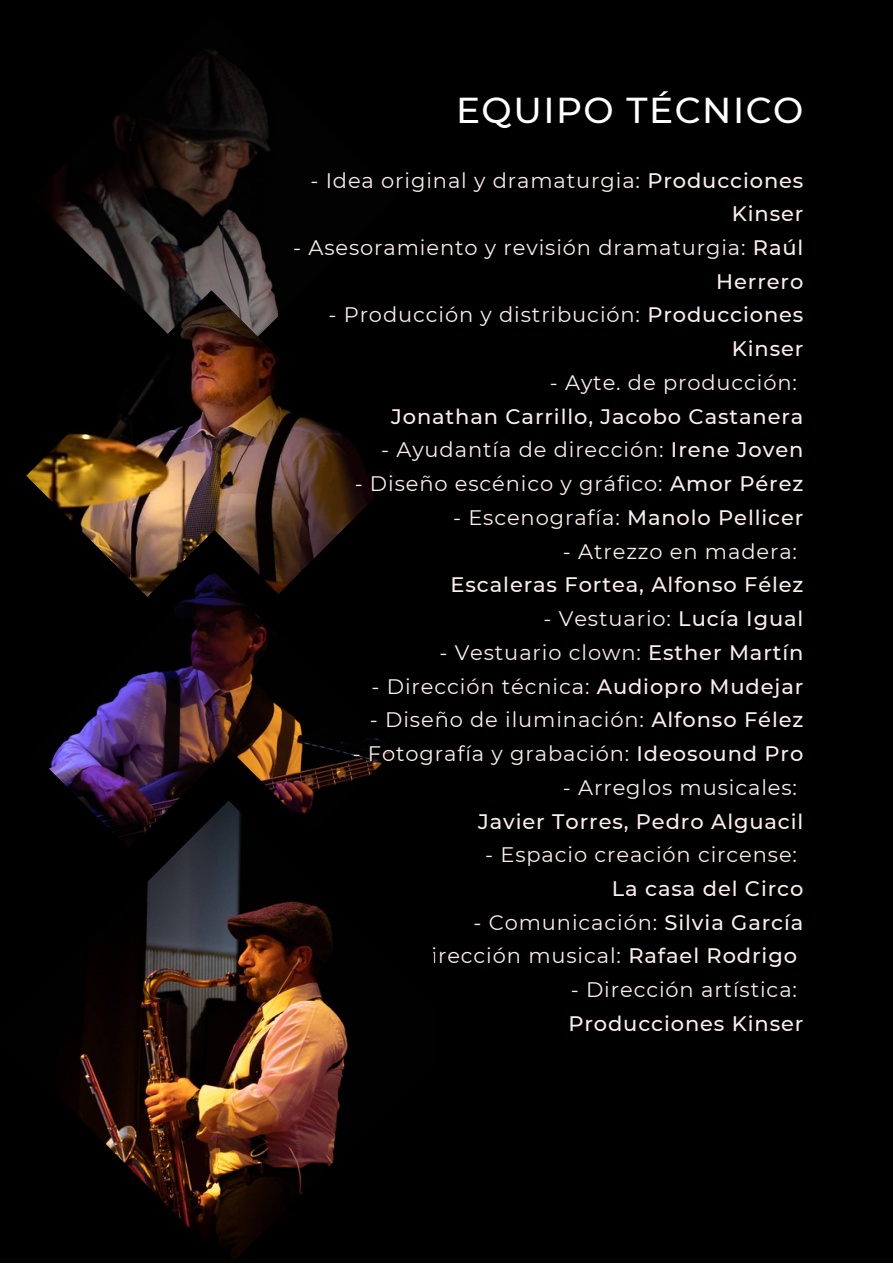
<style>
.page{position:relative;width:893px;height:1264px;background:#fff}
.page>*{position:absolute;margin:0;border:0;box-sizing:border-box;transform-origin:0 0}
.t1{font:500 36px "Montserrat";letter-spacing:.04em;color:#fff}
.t2{font:21px/33.8px "Montserrat";letter-spacing:.04em;color:#fceded;text-align:right}
.t3{font:500 21px "Montserrat";letter-spacing:.04em;color:#fceded}
.s1{font-weight:500}
</style>
<div class="page">
<div style="left:0;top:0;width:892px;height:1262px;background:#000"></div>
<img style="left:50px;top:49px;width:223px;height:241px">
<img style="left:26px;top:290px;width:370px;height:240px">
<svg style="left:81px;top:530px;width:261px;height:39px"></svg>
<img style="left:58px;top:569px;width:324px;height:179px">
<img style="left:48px;top:748px;width:343px;height:52px">
<img style="left:71px;top:800px;width:277px;height:460px">
<h1 class="t1" style="left:456px;top:88px;width:349px">EQUIPO TÉCNICO</h1>
<p class="t2" style="left:310px;top:163px;width:494px">- Idea original y dramaturgia: <span class="s1">Producciones<br>Kinser</span></p>
<p class="t2" style="left:293px;top:230px;width:511px">- Asesoramiento y revisión dramaturgia: <span class="s1">Raúl<br>Herrero</span></p>
<p class="t2" style="left:328px;top:298px;width:476px">- Producción y distribución: <span class="s1">Producciones<br>Kinser</span></p>
<p class="t2" style="left:549px;top:365px;width:249px">- Ayte. de producción:</p>
<p class="t3" style="left:391px;top:403px;width:413px">Jonathan Carrillo, Jacobo Castanera</p>
<p class="t2" style="left:381px;top:433px;width:424px">- Ayudantía de dirección: <span class="s1">Irene Joven</span></p>
<p class="t2" style="left:354px;top:467px;width:450px">- Diseño escénico y gráfico: <span class="s1">Amor Pérez</span></p>
<p class="t2" style="left:453px;top:500px;width:352px">- Escenografía: <span class="s1">Manolo Pellicer</span></p>
<p class="t2" style="left:563px;top:534px;width:236px">- Atrezzo en madera:</p>
<p class="t3" style="left:450px;top:572px;width:354px">Escaleras Fortea, Alfonso Félez</p>
<p class="t2" style="left:543px;top:601px;width:261px">- Vestuario: <span class="s1">Lucía Igual</span></p>
<p class="t2" style="left:439px;top:635px;width:365px">- Vestuario clown: <span class="s1">Esther Martín</span></p>
<p class="t2" style="left:371px;top:669px;width:433px">- Dirección técnica: <span class="s1">Audiopro Mudejar</span></p>
<p class="t2" style="left:370px;top:703px;width:435px">- Diseño de iluminación: <span class="s1">Alfonso Félez</span></p>
<p class="t2" style="left:352px;top:736px;width:452px">- Fotografía y grabación: <span class="s1">Ideosound Pro</span></p>
<p class="t2" style="left:563px;top:770px;width:236px">- Arreglos musicales:</p>
<p class="t3" style="left:478px;top:808px;width:327px">Javier Torres, Pedro Alguacil</p>
<p class="t2" style="left:485px;top:837px;width:313px">- Espacio creación circense:</p>
<p class="t3" style="left:611px;top:875px;width:193px">La casa del Circo</p>
<p class="t2" style="left:473px;top:905px;width:331px">- Comunicación: <span class="s1">Silvia García</span></p>
<p class="t2" style="left:398px;top:939px;width:400px">- Dirección musical: <span class="s1">Rafael Rodrigo</span></p>
<p class="t2" style="left:570px;top:972px;width:228px">- Dirección artística:</p>
<p class="t3" style="left:568px;top:1010px;width:236px">Producciones Kinser</p>
</div>
